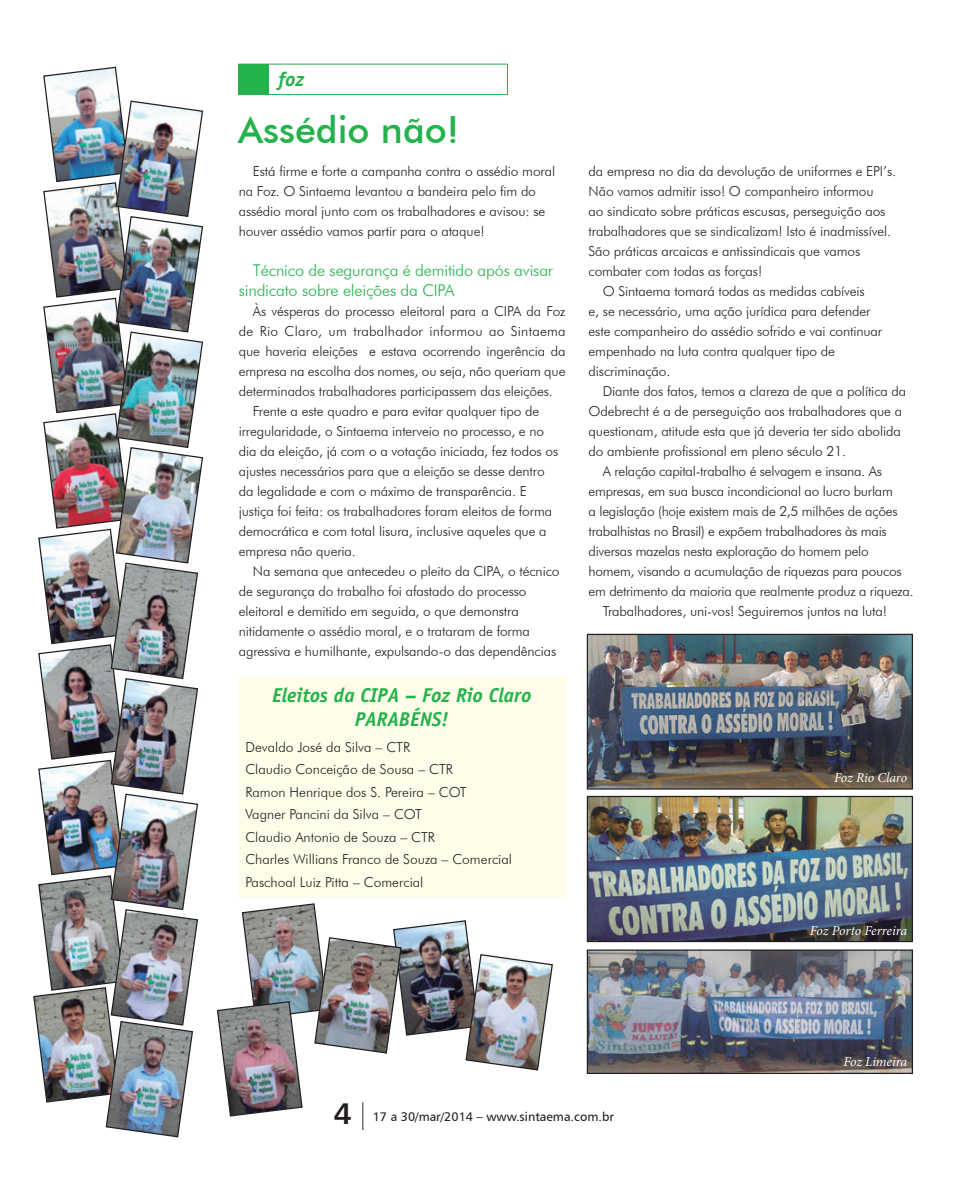
<style>
.page{position:relative;width:978px;height:1191px;background:#fff}
.page>*{position:absolute;margin:0;border:0;box-sizing:border-box;transform-origin:0 0}
.t1{font:500 37.5px "Futura BT";color:#23b24b}
.None-2{font:30px "Humanist 777 BT Bold B";color:#231f20}
.t2{font:italic 700 20px "Officina Sans";color:#23b24b}
.Texto_OK{font:300 16.25px/20px "Futura BT";letter-spacing:-.01em;color:#23b24b}
.Texto_OK-2{font:300 13.75px/20px "Futura BT";letter-spacing:-.01em;color:#231f20}
.Legenda{font:italic 13.75px "Minion Pro";letter-spacing:-.015em;color:#fff}
.t3{font:12.5px "Humanist 777 BT Roman B";color:#231f20}
</style>
<div class="page">
<div style="left:238px;top:64px;width:270px;height:31px;background:#fff;border:1px solid #23b24b"></div>
<div style="left:239px;top:64px;width:30px;height:31px;background:#23b24b"></div>
<div style="left:238px;top:676px;width:328px;height:221px;background:#fffde9"></div>
<img style="left:589px;top:951px;width:322px;height:121px">
<div style="left:587px;top:949px;width:326px;height:125px;border:1px solid #231f20"></div>
<img style="left:589px;top:798px;width:322px;height:142px">
<div style="left:587px;top:796px;width:326px;height:146px;border:1px solid #231f20"></div>
<img style="left:589px;top:636px;width:322px;height:151px">
<div style="left:587px;top:634px;width:326px;height:155px;border:1px solid #231f20"></div>
<img style="left:33px;top:66px;width:171px;height:1072px">
<img style="left:216px;top:903px;width:337px;height:227px">
<p class="t2" style="left:278px;top:67px;width:27px">foz</p>
<p class="t1" style="left:238px;top:106px;width:222px">Assédio não!</p>
<p class="Texto_OK-2" style="left:239px;top:161px;width:318px;text-indent:14px">Está firme e forte a campanha contra o assédio moral na Foz. O Sintaema levantou a bandeira pelo fim do assédio moral junto com os trabalhadores e avisou: se houver assédio vamos partir para o ataque!</p>
<p class="Texto_OK" style="left:239px;top:260px;width:316px;text-indent:14px">Técnico de segurança é demitido após avisar sindicato sobre eleições da CIPA</p>
<p class="Texto_OK-2" style="left:239px;top:301px;width:328px;text-align:justify;text-indent:14px">Às vésperas do processo eleitoral para a CIPA da Foz de Rio Claro, um trabalhador informou ao Sintaema que haveria eleições e estava ocorrendo ingerência da empresa na escolha dos nomes, ou seja, não queriam que determinados trabalhadores participassem das eleições.</p>
<p class="Texto_OK-2" style="left:239px;top:401px;width:321px;text-indent:14px">Frente a este quadro e para evitar qualquer tipo de irregularidade, o Sintaema interveio no processo, e no dia da eleição, já com o a votação iniciada, fez todos os ajustes necessários para que a eleição se desse dentro da legalidade e com o máximo de transparência. E justiça foi feita: os trabalhadores foram eleitos de forma democrática e com total lisura, inclusive aqueles que a empresa não queria.</p>
<p class="Texto_OK-2" style="left:239px;top:561px;width:322px;text-indent:14px">Na semana que antecedeu o pleito da CIPA, o técnico de segurança do trabalho foi afastado do processo eleitoral e demitido em seguida, o que demonstra nitidamente o assédio moral, e o trataram de forma agressiva e humilhante, expulsando-o das dependências</p>
<p class="t2" style="left:272px;top:683px;width:261px">Eleitos da CIPA – Foz Rio Claro</p>
<p class="t2" style="left:355px;top:707px;width:95px">PARABÉNS!</p>
<p class="Texto_OK-2" style="left:245px;top:736px;width:166px">Devaldo José da Silva – CTR</p>
<p class="Texto_OK-2" style="left:245px;top:759px;width:209px">Claudio Conceição de Sousa – CTR</p>
<p class="Texto_OK-2" style="left:245px;top:781px;width:223px">Ramon Henrique dos S. Pereira – COT</p>
<p class="Texto_OK-2" style="left:245px;top:804px;width:178px">Vagner Pancini da Silva – COT</p>
<p class="Texto_OK-2" style="left:245px;top:826px;width:191px">Claudio Antonio de Souza – CTR</p>
<p class="Texto_OK-2" style="left:245px;top:849px;width:268px">Charles Willians Franco de Souza – Comercial</p>
<p class="Texto_OK-2" style="left:245px;top:871px;width:179px">Paschoal Luiz Pitta – Comercial</p>
<p class="Texto_OK-2" style="left:589px;top:161px;width:309px">da empresa no dia da devolução de uniformes e EPI’s.<br>Não vamos admitir isso! O companheiro informou<br>ao sindicato sobre práticas escusas, perseguição aos trabalhadores que se sindicalizam! Isto é inadmissível.<br>São práticas arcaicas e antissindicais que vamos combater com todas as forças!</p>
<p class="Texto_OK-2" style="left:589px;top:281px;width:295px;text-indent:14px">O Sintaema tomará todas as medidas cabíveis<br>e, se necessário, uma ação jurídica para defender este companheiro do assédio sofrido e vai continuar empenhado na luta contra qualquer tipo de discriminação.</p>
<p class="Texto_OK-2" style="left:589px;top:381px;width:319px;text-indent:14px">Diante dos fatos, temos a clareza de que a política da Odebrecht é a de perseguição aos trabalhadores que a questionam, atitude esta que já deveria ter sido abolida do ambiente profissional em pleno século 21.</p>
<p class="Texto_OK-2" style="left:589px;top:461px;width:327px;text-indent:14px">A relação capital-trabalho é selvagem e insana. As empresas, em sua busca incondicional ao lucro burlam<br>a legislação (hoje existem mais de 2,5 milhões de ações trabalhistas no Brasil) e expõem trabalhadores às mais diversas mazelas nesta exploração do homem pelo homem, visando a acumulação de riquezas para poucos em detrimento da maioria que realmente produz a riqueza.</p>
<p class="Texto_OK-2" style="left:603px;top:601px;width:286px">Trabalhadores, uni-vos! Seguiremos juntos na luta!</p>
<p class="Legenda" style="left:834px;top:768px;width:75px">Foz Rio Claro</p>
<p class="Legenda" style="left:810px;top:921px;width:99px">Foz Porto Ferreira</p>
<p class="Legenda" style="left:843px;top:1052px;width:65px">Foz Limeira</p>
<h2 class="None-2" style="left:334px;top:1094px;width:19px">4</h2>
<p class="t3" style="left:373px;top:1108px;width:243px">17 a 30/mar/2014 – www.sintaema.com.br</p>
</div>
